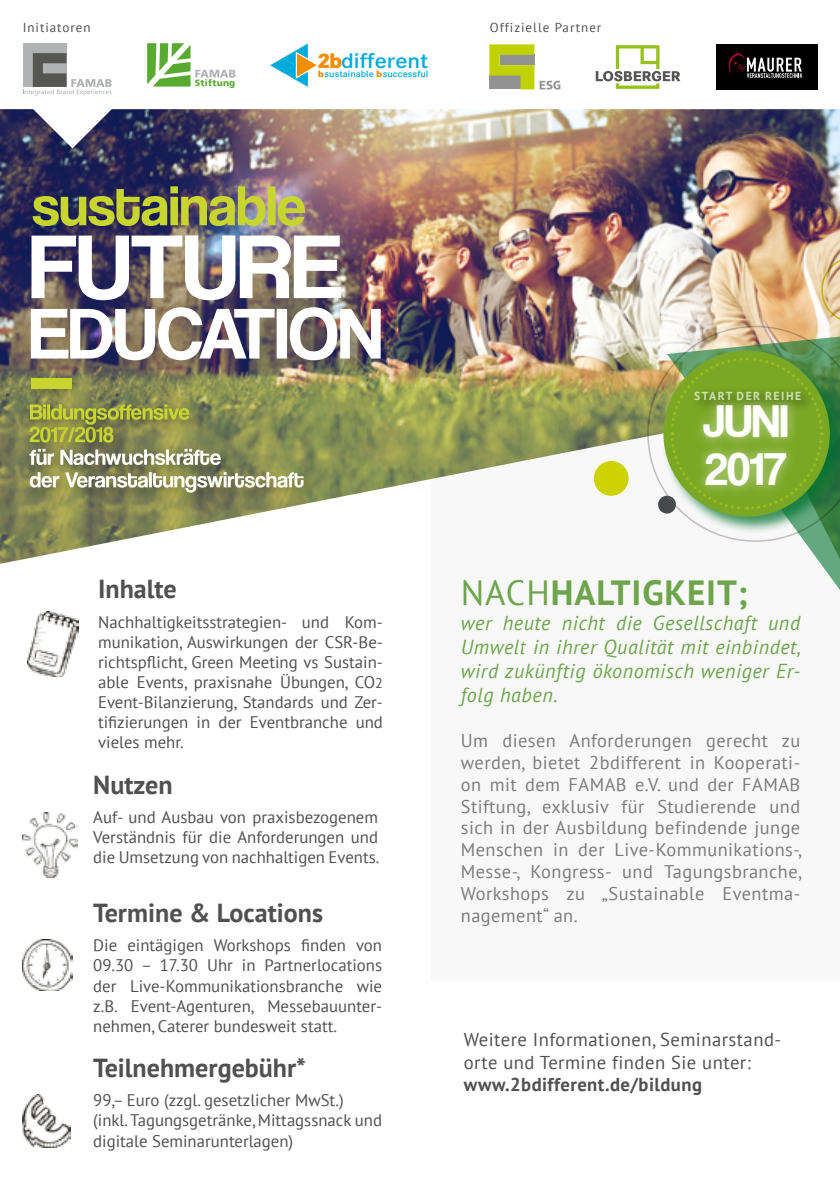
<style>
.page{position:relative;width:840px;height:1191px;background:#fff}
.page>*{position:absolute;margin:0;border:0;box-sizing:border-box;transform-origin:0 0}
.t1{font:47.2px/47.2px "Coolvetica Rg";color:#fff}
.t2{font:700 35px "PT Sans";letter-spacing:.025em;color:#6da54c}
.t3{font:700 26px "PT Sans";color:#515050}
.t4{font:500 20.6px "Corporate SBQ";color:#00abdd;scale:1.1 1}
.t5{font:italic 20.2px/24.2px "PT Sans";letter-spacing:.025em;color:#6da54c;text-align:justify}
.t6{font:18.6px/22.4px "PT Sans";letter-spacing:.025em;color:#515050}
.t7{font:700 18.6px "PT Sans";letter-spacing:.025em;color:#515050}
.t8{font:18.4px/22px "PT Sans";letter-spacing:.025em;color:#7a7b7a;text-align:justify}
.t9{font:16.8px/20px "PT Sans";color:#515050;text-align:justify}
.t10{font:13px "PT Sans";letter-spacing:.075em;color:#515050}
.t11{font:700 11.6px "PT Sans";letter-spacing:.13em;color:#fff}
.t12{font:500 9px "Corporate SBQ";color:#00abdd;scale:1.07 1}
.t13{font:900 9px "Frutiger LT Std";letter-spacing:.03em;color:#58ab33}
.s1{font-weight:800;color:#f28d00}
.s2{font-size:14px}
.s3{font-weight:400}
</style>
<div class="page">
<div style="left:431px;top:369px;width:408px;height:612px;background:#f8f8f8"></div>
<img style="left:0;top:109px;width:839px;height:455px">
<svg style="left:270px;top:44px;width:47px;height:43px"></svg>
<div style="left:23px;top:43px;width:43px;height:44px;background:#b1b2b3"></div>
<svg style="left:147px;top:43px;width:88px;height:44px"></svg>
<svg style="left:23px;top:53px;width:99px;height:95px"></svg>
<img style="left:28px;top:611px;width:50px;height:66px">
<img style="left:23px;top:812px;width:55px;height:65px">
<img style="left:23px;top:939px;width:50px;height:51px">
<img style="left:23px;top:1094px;width:48px;height:53px">
<img style="left:523px;top:217px;width:316px;height:372px">
<img style="left:593px;top:461px;width:35px;height:35px;border-radius:17px">
<img style="left:750px;top:555px;width:71px;height:71px;border-radius:35px">
<img style="left:632px;top:333px;width:18px;height:18px;border-radius:9px">
<img style="left:820px;top:258px;width:19px;height:64px">
<img style="left:822px;top:259px;width:17px;height:61px">
<img style="left:648px;top:327px;width:191px;height:213px">
<svg style="left:666px;top:356px;width:157px;height:155px;background:#7aa73c"></svg>
<svg style="left:31px;top:307px;width:349px;height:53px"></svg>
<img style="left:33px;top:186px;width:272px;height:40px">
<div style="left:24px;top:371px;width:63px;height:33px;background:#000;opacity:.25"></div>
<div style="left:31px;top:378px;width:40px;height:11px;background:#c8d52f"></div>
<div style="left:23px;top:464px;width:295px;height:44px;background:#000;opacity:.26"></div>
<svg style="left:30px;top:472px;width:273px;height:20px"></svg>
<div style="left:22px;top:441px;width:213px;height:39px;background:#000;opacity:.26"></div>
<svg style="left:29px;top:449px;width:192px;height:16px"></svg>
<div style="left:22px;top:419px;width:107px;height:39px;background:#000;opacity:.26"></div>
<div style="left:23px;top:397px;width:181px;height:43px;background:#000;opacity:.26"></div>
<svg style="left:29px;top:404px;width:160px;height:38px;background:#989c43"></svg>
<svg style="left:31px;top:235px;width:310px;height:65px"></svg>
<div style="left:715px;top:44px;width:101px;height:45px;background:#000"></div>
<svg style="left:728px;top:53px;width:73px;height:25px"></svg>
<svg style="left:595px;top:45px;width:85px;height:44px"></svg>
<svg style="left:489px;top:44px;width:71px;height:45px"></svg>
<div style="left:687px;top:390px;width:116px;height:111px;background:#fff;opacity:.29"></div>
<p class="t10" style="left:23px;top:19px;width:69px">Initiatoren</p>
<p class="t10" style="left:489px;top:20px;width:113px">Offizielle Partner</p>
<p class="t13" style="left:195px;top:78px;width:42px">Stiftung</p>
<p class="t4" style="left:317px;top:48px;width:103px"><span class="s1">2b</span>different</p>
<p class="t12" style="left:317px;top:69px;width:105px"><span class="s1">b</span>sustainable <span class="s1">b</span>successful</p>
<p class="t3" style="left:98px;top:572px;width:80px">Inhalte</p>
<p class="t9" style="left:98px;top:611px;width:286px">Nachhaltigkeitsstrategien- und Kom&shy;munikation, Auswirkungen der CSR-Be&shy;richtspflicht, Green Meeting vs Sustain&shy;able Events, praxisnahe Übungen, CO<span class="s2">2<br></span>Event-Bilanzierung, Standards und Zer&shy;tifizierungen in der Eventbranche und vieles mehr.</p>
<p class="t3" style="left:93px;top:767px;width:81px">Nutzen</p>
<p class="t9" style="left:93px;top:806px;width:287px">Auf- und Ausbau von praxisbezogenem Verständnis für die Anforderungen und die Umsetzung von nachhaltigen Events.</p>
<p class="t3" style="left:93px;top:895px;width:231px">Termine &amp; Locations</p>
<p class="t9" style="left:93px;top:935px;width:290px">Die eintägigen Workshops finden von 09.30 – 17.30 Uhr in Partnerlocations der Live-Kommunikationsbranche wie z.B. Event-Agenturen, Messebauunter&shy;nehmen, Caterer bundesweit statt.</p>
<p class="t3" style="left:93px;top:1050px;width:214px">Teilnehmergebühr*</p>
<p class="t9" style="left:93px;top:1090px;width:252px">99,– Euro (zzgl. gesetzlicher MwSt.)</p>
<p class="t9" style="left:93px;top:1110px;width:290px">(inkl. Tagungsgetränke, Mittagssnack und digitale Seminarunterlagen)</p>
<p class="t11" style="left:694px;top:388px;width:108px">START DER REIHE</p>
<h1 class="t1" style="left:702px;top:398px;width:86px">JUNI<br>2017</h1>
<p class="t2" style="left:460px;top:570px;width:288px"><span class="s3">NACH</span>HALTIGKEIT;</p>
<p class="t5" style="left:460px;top:610px;width:341px">wer heute nicht die Gesellschaft und Umwelt in ihrer Qualität mit einbindet, wird zukünftig ökonomisch weniger Er&shy;folg haben.</p>
<p class="t8" style="left:460px;top:728px;width:342px">Um diesen Anforderungen gerecht zu werden, bietet 2bdifferent in Kooperati&shy;on mit dem FAMAB e.V. und der FAMAB Stiftung, exklusiv für Studierende und sich in der Ausbildung befindende junge Menschen in der Live-Kommunikations-, Messe-, Kongress- und Tagungsbranche, Workshops zu „Sustainable Eventma&shy;nagement“ an.</p>
<p class="t6" style="left:463px;top:1028px;width:319px">Weitere Informationen, Seminarstand&shy;orte und Termine finden Sie unter:</p>
<p class="t7" style="left:463px;top:1072px;width:240px">www.2bdifferent.de/bildung</p>
</div>
